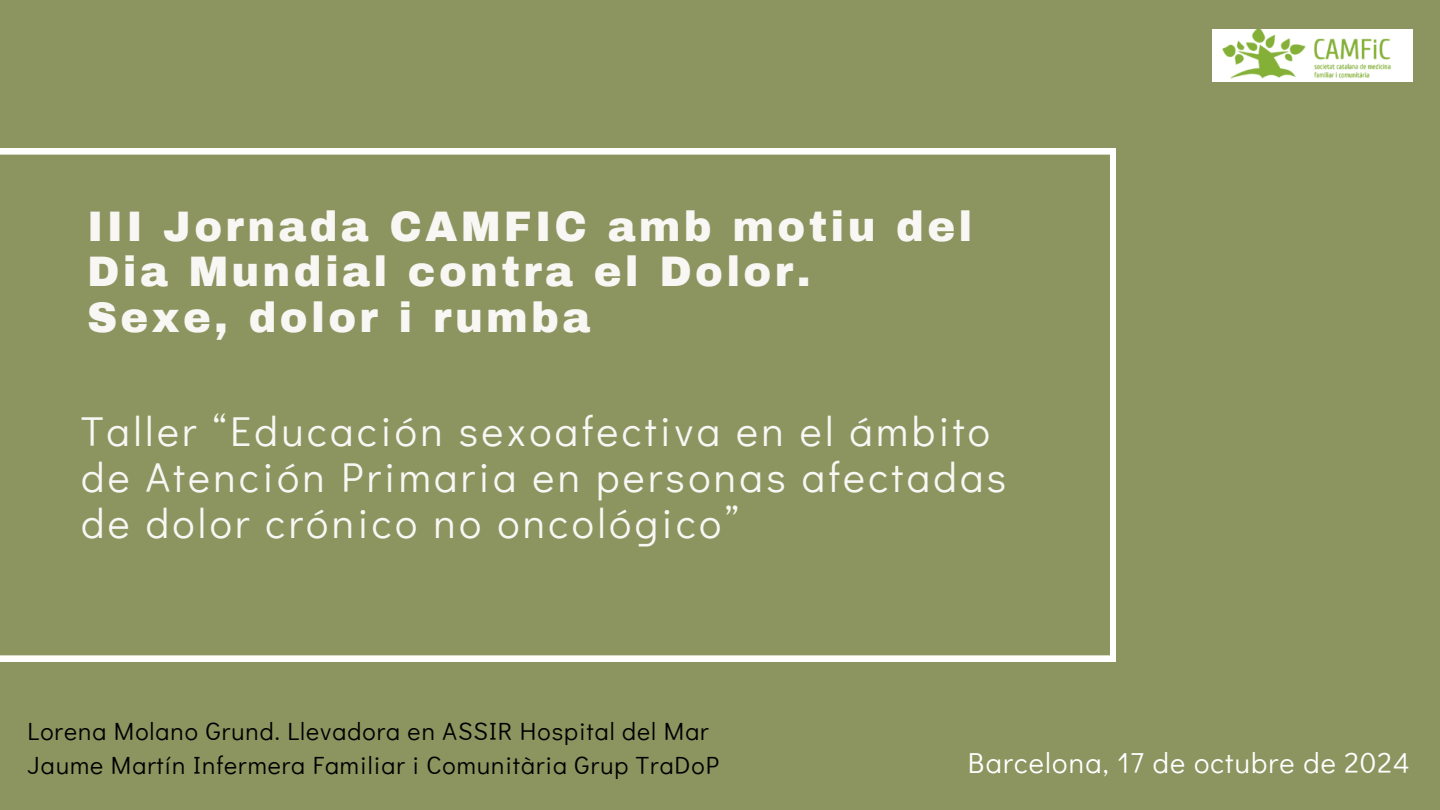
<style>
.page{position:relative;width:1440px;height:810px;background:#8c945f}
.page>*{position:absolute;margin:0;border:0;box-sizing:border-box;transform-origin:0 0}
.t1{font:41.8px/45.8px "Didact Gothic";letter-spacing:.08em;color:#f8f7f4}
.t2{font:900 41.8px/45.8px "Archivo";letter-spacing:.08em;color:#f8f7f4}
.t3{font:28.9px "Didact Gothic";letter-spacing:.04em;color:#fff}
.t4{font:24.9px "Didact Gothic";letter-spacing:.04em;color:#000}
</style>
<div class="page">
<svg style="left:0;top:149px;width:1116px;height:512px"></svg>
<img style="left:1213px;top:30px;width:199px;height:51px">
<p class="t2" style="left:87px;top:204px;width:887px">III Jornada CAMFIC amb motiu del<br>Dia Mundial contra el Dolor.<br>Sexe, dolor i rumba</p>
<p class="t1" style="left:81px;top:407px;width:927px">Taller “Educación sexoafectiva en el ámbito de Atención Primaria en personas afectadas de dolor crónico no oncológico”</p>
<h1 class="t4" style="left:28px;top:714px;width:683px">Lorena Molano Grund. Llevadora en ASSIR Hospital del Mar</h1>
<p class="t4" style="left:28px;top:748px;width:693px">Jaume Martín Infermera Familiar i Comunitària Grup TraDoP</p>
<p class="t3" style="left:968px;top:742px;width:443px">Barcelona, 17 de octubre de 2024</p>
</div>
